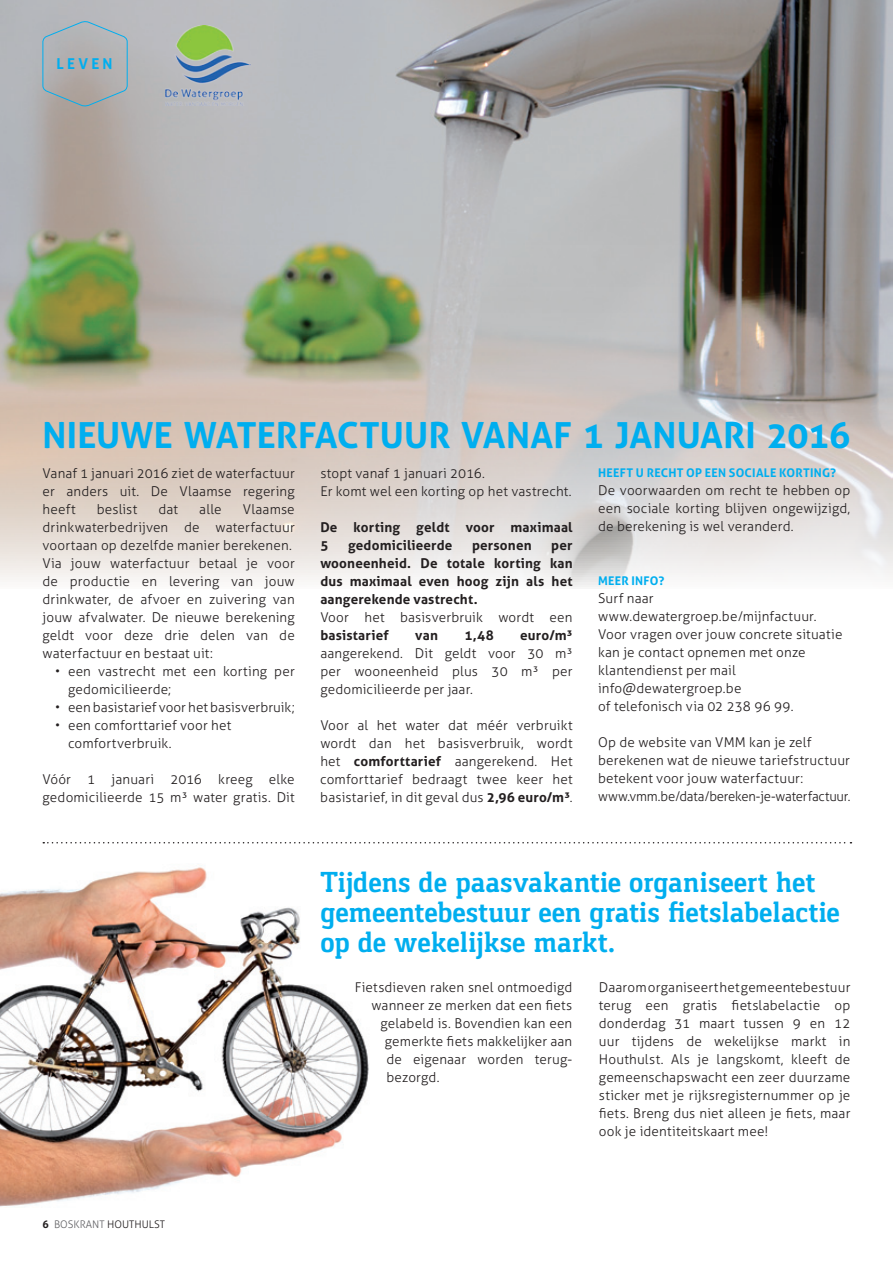
<style>
.page{position:relative;width:893px;height:1263px;background:#fff}
.page>*{position:absolute;margin:0;border:0;box-sizing:border-box;transform-origin:0 0}
.t1{font:700 36px "Aller";letter-spacing:.005em;color:#00aeef}
.t2{font:700 30px/30px "Gaspar";letter-spacing:-.01em;color:#00aeef}
.t3{font:700 15px "Aller";letter-spacing:.215em;color:#00aeef}
.t4{font:300 13.5px/18px "Aller";letter-spacing:.01em;color:#231f20}
.t5{font:700 13.5px/18px "Aller";letter-spacing:.015em;color:#231f20}
.t6{font:700 12px "Aller";letter-spacing:.025em;color:#00aeef}
.t7{font:300 10.5px "Aller";color:#231f20}
.s1{font-weight:700}
.s2{color:#636366}
</style>
<div class="page">
<img style="left:0;top:867px;width:369px;height:340px">
<img style="left:0;top:0;width:893px;height:587px">
<svg style="left:42px;top:21px;width:86px;height:86px;background:#abaeb0"></svg>
<svg style="left:43px;top:842px;width:808px;height:1px"></svg>
<img style="left:166px;top:26px;width:85px;height:80px">
<p class="t3" style="left:56px;top:55px;width:58px">LEVEN</p>
<h1 class="t1" style="left:43px;top:412px;width:809px">NIEUWE WATERFACTUUR VANAF 1 JANUARI 2016</h1>
<p class="t4" style="left:43px;top:464px;width:254px;text-align:justify">Vanaf 1 januari 2016 ziet de waterfactuur er anders uit. De Vlaamse regering heeft</p>
<p class="t4" style="left:320px;top:464px;width:253px">stopt vanaf 1 januari 2016.<br>Er komt wel een korting op het vastrecht.</p>
<p class="t5" style="left:320px;top:518px;width:254px">De korting geldt voor maximaal<br>5</p>
<p class="t6" style="left:598px;top:465px;width:16px">Heeft</p>
<p class="t6" style="left:636px;top:465px;width:19px">u recht</p>
<p class="t6" style="left:686px;top:465px;width:27px">op een</p>
<p class="t6" style="left:729px;top:465px;width:23px">sociale</p>
<p class="t6" style="left:779px;top:465px;width:24px">korting</p>
<p class="t6" style="left:830px;top:465px;width:7px">?</p>
<p class="t4" style="left:598px;top:481px;width:254px;text-align:justify">De voorwaarden om recht te hebben op een sociale korting blijven ongewijzigd, de berekening is wel veranderd.</p>
<p class="t4" style="left:43px;top:500px;width:254px;text-indent:200px">Vlaamse drinkwaterbedrijven de waterfactuur voortaan op dezelfde manier berekenen.<br>Via jouw waterfactuur betaal je voor de productie en levering van jouw drinkwater, de afvoer en zuivering van jouw afvalwater. De nieuwe berekening geldt voor deze drie delen van de waterfactuur en bestaat uit:</p>
<p class="t4" style="left:68px;top:662px;width:228px;text-indent:-13px">• een vastrecht met een korting per gedomicilieerde;</p>
<p class="t4" style="left:55px;top:698px;width:241px">• een basistarief voor het basisverbruik;</p>
<p class="t4" style="left:68px;top:716px;width:165px;text-indent:-13px">• een comforttarief voor het comfortverbruik.</p>
<p class="t4" style="left:43px;top:770px;width:254px">Vóór 1 januari 2016 kreeg elke gedomicilieerde 15 m³ water gratis. Dit</p>
<p class="t4" style="left:97px;top:500px;width:42px">beslist</p>
<p class="t4" style="left:158px;top:500px;width:21px">dat</p>
<p class="t4" style="left:199px;top:500px;width:24px">alle</p>
<p class="t5" style="left:348px;top:536px;width:106px">gedomicilieerde</p>
<p class="t5" style="left:472px;top:536px;width:61px">personen</p>
<p class="t5" style="left:320px;top:536px;width:254px;text-align:justify;text-indent:231px">per wooneenheid. De totale korting kan dus maximaal even hoog zijn als het aangerekende vastrecht.</p>
<p class="t4" style="left:320px;top:608px;width:254px">Voor het basisverbruik wordt een</p>
<p class="t5" style="left:320px;top:626px;width:70px">basistarief</p>
<p class="t5" style="left:415px;top:626px;width:24px">van</p>
<p class="t5" style="left:464px;top:626px;width:31px">1,48</p>
<p class="t5" style="left:520px;top:626px;width:54px">euro/m³</p>
<p class="t4" style="left:320px;top:644px;width:254px;text-align:justify">aangerekend. Dit geldt voor 30 m³ per wooneenheid plus 30 m³ per gedomicilieerde per jaar.</p>
<p class="t4" style="left:320px;top:716px;width:254px;text-align:justify">Voor al het water dat méér verbruikt wordt dan het basisverbruik, wordt het <span class="s1">comforttarief</span> aangerekend. Het comforttarief bedraagt twee keer het basistarief, in dit geval dus <span class="s1">2,96 euro/m³</span>.</p>
<p class="t6" style="left:598px;top:573px;width:18px">Meer</p>
<p class="t6" style="left:631px;top:573px;width:34px">info?</p>
<p class="t4" style="left:598px;top:589px;width:246px">Surf naar www.dewatergroep.be/mijnfactuur.<br>Voor vragen over jouw concrete situatie kan je contact opnemen met onze klantendienst per mail info@dewatergroep.be<br>of telefonisch via 02 238 96 99.</p>
<p class="t4" style="left:598px;top:733px;width:254px">Op de website van VMM kan je zelf berekenen wat de nieuwe tariefstructuur betekent voor jouw waterfactuur: www.vmm.be/data/bereken-je-waterfactuur.</p>
<h2 class="t2" style="left:320px;top:867px;width:521px">Tijdens de paasvakantie organiseert het gemeentebestuur een gratis fietslabelactie op de wekelijkse markt.</h2>
<p class="t7" style="left:43px;top:1218px;width:124px"><span class="s1">6</span> <span class="s2">BOSKRANT</span> HOUTHULST</p>
<p class="t4" style="left:355px;top:978px;width:219px">Fietsdieven raken snel ontmoedigd</p>
<p class="t4" style="left:371px;top:996px;width:202px">wanneer ze merken dat een fiets</p>
<p class="t4" style="left:380px;top:1014px;width:193px">gelabeld is. Bovendien kan een</p>
<p class="t4" style="left:385px;top:1032px;width:189px">gemerkte fiets makkelijker aan</p>
<p class="t4" style="left:386px;top:1050px;width:187px">de eigenaar worden terug-</p>
<p class="t4" style="left:386px;top:1068px;width:55px">bezorgd.</p>
<p class="t4" style="left:599px;top:978px;width:253px;text-align:justify">Daarom organiseert het gemeentebestuur terug een gratis fietslabelactie op donderdag 31 maart tussen 9 en 12 uur tijdens de wekelijkse markt in Houthulst. Als je langskomt, kleeft de gemeenschapswacht een zeer duurzame sticker met je rijksregisternummer op je fiets. Breng dus niet alleen je fiets, maar ook je identiteitskaart mee!</p>
</div>
